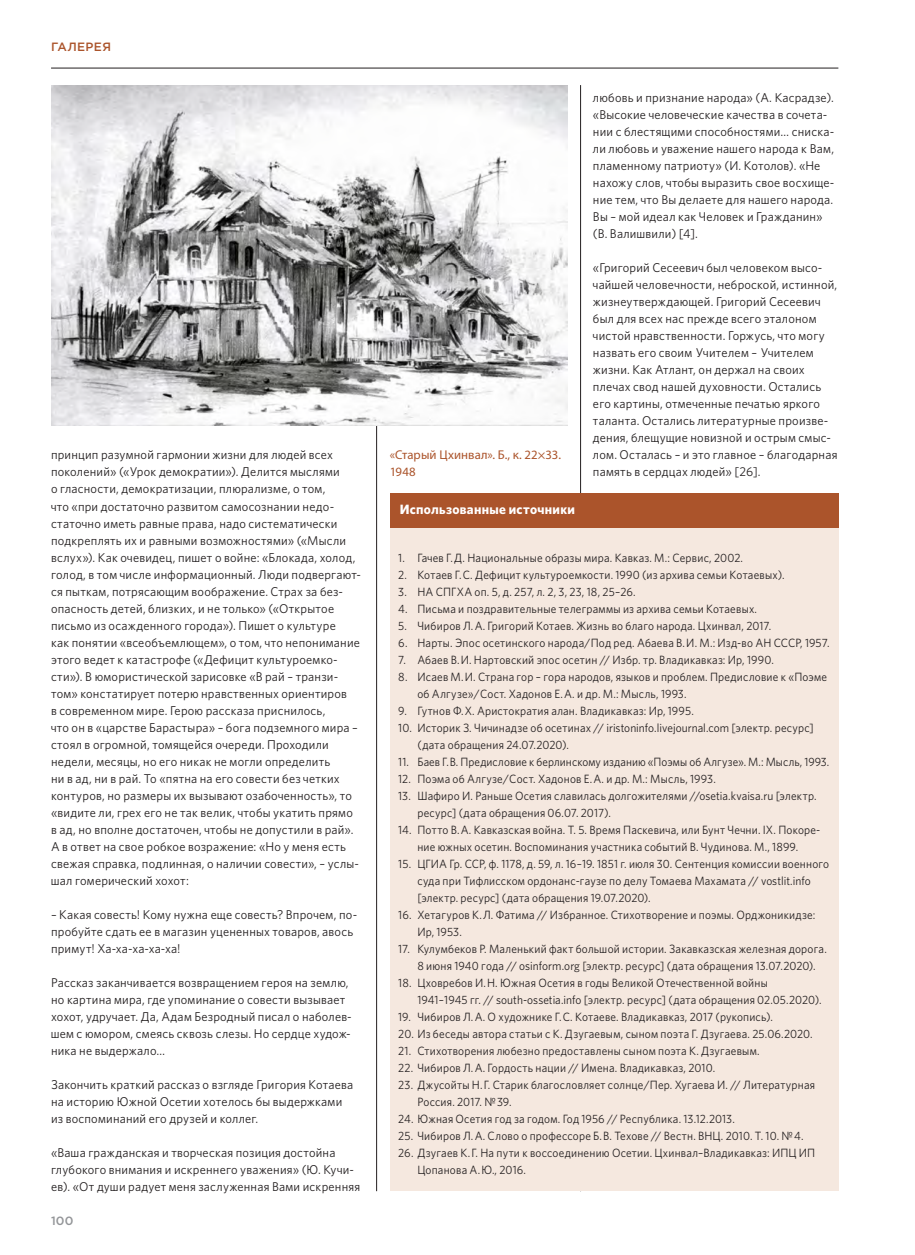
<style>
.page{position:relative;width:915px;height:1255px;background:#fff}
.page>*{position:absolute;margin:0;border:0;box-sizing:border-box;transform-origin:0 0}
.t1{font:700 13.5px "Whitney OTSPN";letter-spacing:.02em;color:#fff}
.t2{font:12.75px/17px "Whitney OTSPN";letter-spacing:.015em;color:#231f20}
.t3{font:12.75px/17px "Myriad Pro";letter-spacing:.005em;color:#ab542b}
.t4{font:12px/17px "Whitney OTSPN";letter-spacing:.02em;color:#231f20;scale:.95 1}
.t5{font:500 12px "Gotham OTSPN";letter-spacing:.03em;color:#ab542b}
.t6{font:500 12px "Gotham OTSPN";color:#939598}
</style>
<div class="page">
<hr style="left:51px;top:68px;width:787px;height:1px;background:#231f20">
<hr style="left:580px;top:85px;width:1px;height:1106px;background:#231f20">
<hr style="left:376px;top:85px;width:1px;height:1106px;background:#231f20">
<div style="left:389px;top:493px;width:449px;height:698px;background:#f5e8df"></div>
<div style="left:389px;top:493px;width:449px;height:34px;background:#ab542b"></div>
<img style="left:51px;top:85px;width:516px;height:340px">
<p class="t5" style="left:51px;top:41px;width:61px">галерея</p>
<p class="t2" style="left:51px;top:446px;width:311px">принцип разумной гармонии жизни для людей всех поколений» («Урок демократии»). Делится мыслями<br>о гласности, демократизации, плюрализме, о том,<br>что «при достаточно развитом самосознании недо&shy;статочно иметь равные права, надо систематически подкреплять их и равными возможностями» («Мысли вслух»). Как очевидец, пишет о войне: «Блокада, холод, голод, в том числе информационный. Люди подвергают&shy;ся пыткам, потрясающим воображение. Страх за без&shy;опасность детей, близких, и не только» («Открытое письмо из осажденного города»). Пишет о культуре<br>как понятии «всеобъемлющем», о том, что непонимание этого ведет к катастрофе («Дефицит культуроемко&shy;сти»). В юмористической зарисовке «В рай – транзи&shy;том» констатирует потерю нравственных ориентиров<br>в современном мире. Герою рассказа приснилось,<br>что он в «царстве Барастыра» – бога подземного мира – стоял в огромной, томящейся очереди. Проходили недели, месяцы, но его никак не могли определить<br>ни в ад, ни в рай. То «пятна на его совести без четких контуров, но размеры их вызывают озабоченность», то «видите ли, грех его не так велик, чтобы укатить прямо в ад, но вполне достаточен, чтобы не допустили в рай».<br>А в ответ на свое робкое возражение: «Но у меня есть свежая справка, подлинная, о наличии совести», – услы&shy;шал гомерический хохот:</p>
<p class="t2" style="left:51px;top:905px;width:307px">– Какая совесть! Кому нужна еще совесть? Впрочем, по&shy;пробуйте сдать ее в магазин уцененных товаров, авось примут! Ха-ха-ха-ха-ха!</p>
<p class="t2" style="left:51px;top:973px;width:302px">Рассказ заканчивается возвращением героя на землю, но картина мира, где упоминание о совести вызывает хохот, удручает. Да, Адам Безродный писал о наболев&shy;шем с юмором, смеясь сквозь слезы. Но сердце худож&shy;ника не выдержало…</p>
<p class="t2" style="left:51px;top:1075px;width:304px">Закончить краткий рассказ о взгляде Григория Котаева на историю Южной Осетии хотелось бы выдержками из воспоминаний его друзей и коллег.</p>
<p class="t2" style="left:51px;top:1143px;width:310px">«Ваша гражданская и творческая позиция достойна глубокого внимания и искреннего уважения» (Ю. Кучи&shy;ев). «От души радует меня заслуженная Вами искренняя</p>
<p class="t6" style="left:51px;top:1215px;width:24px">100</p>
<p class="t3" style="left:389px;top:446px;width:173px">«Старый Цхинвал». Б., к. 22×33.<br>1948</p>
<p class="t1" style="left:399px;top:503px;width:177px">Использованные источники</p>
<p class="t2" style="left:592px;top:89px;width:243px">любовь и признание народа» (А. Касрадзе). «Высокие человеческие качества в сочета&shy;нии с блестящими способностями… сниска&shy;ли любовь и уважение нашего народа к Вам, пламенному патриоту» (И. Котолов). «Не нахожу слов, чтобы выразить свое восхище&shy;ние тем, что Вы делаете для нашего народа.<br>Вы – мой идеал как Человек и Гражданин» (В. Валишвили) [4].</p>
<p class="t2" style="left:592px;top:259px;width:246px">«Григорий Сесеевич был человеком высо&shy;чайшей человечности, неброской, истинной, жизнеутверждающей. Григорий Сесеевич был для всех нас прежде всего эталоном чистой нравственности. Горжусь, что могу назвать его своим Учителем – Учителем жизни. Как Атлант, он держал на своих плечах свод нашей духовности. Остались его картины, отмеченные печатью яркого таланта. Остались литературные произве&shy;дения, блещущие новизной и острым смыс&shy;лом. Осталась – и это главное – благодарная память в сердцах людей» [26].</p>
<p class="t4" style="left:398px;top:548px;width:364px">1. Гачев Г.Д. Национальные образы мира. Кавказ. М.: Сервис, 2002.</p>
<p class="t4" style="left:398px;top:565px;width:408px">2. Котаев Г.С. Дефицит культуроемкости. 1990 (из архива семьи Котаевых).</p>
<p class="t4" style="left:398px;top:582px;width:251px">3. НА СПГХА оп. 5, д. 257, л. 2, 3, 23, 18, 25–26.</p>
<p class="t4" style="left:398px;top:599px;width:379px">4. Письма и поздравительные телеграммы из архива семьи Котаевых.</p>
<p class="t4" style="left:398px;top:616px;width:394px">5. Чибиров Л.А. Григорий Котаев. Жизнь во благо народа. Цхинвал, 2017.</p>
<p class="t4" style="left:398px;top:633px;width:455px">6. Нарты. Эпос осетинского народа/Под ред. Абаева В.И. М.: Изд-во АН СССР, 1957.</p>
<p class="t4" style="left:398px;top:650px;width:397px">7. Абаев В.И. Нартовский эпос осетин // Избр. тр. Владикавказ: Ир, 1990.</p>
<p class="t4" style="left:417px;top:667px;width:433px;text-indent:-19px">8. Исаев М.И. Страна гор – гора народов, языков и проблем. Предисловие к «Поэме об Алгузе»/Сост. Хадонов Е.А. и др. М.: Мысль, 1993.</p>
<p class="t4" style="left:398px;top:701px;width:312px">9. Гутнов Ф.Х. Аристократия алан. Владикавказ: Ир, 1995.</p>
<p class="t4" style="left:417px;top:718px;width:418px;text-indent:-19px">10. Историк З. Чичинадзе об осетинах // iristoninfo.livejournal.com [электр. ресурс] (дата обращения 24.07.2020).</p>
<p class="t4" style="left:398px;top:752px;width:455px">11. Баев Г.В. Предисловие к берлинскому изданию «Поэмы об Алгузе». М.: Мысль, 1993.</p>
<p class="t4" style="left:398px;top:769px;width:336px">12. Поэма об Алгузе/Сост. Хадонов Е.А. и др. М.: Мысль, 1993.</p>
<p class="t4" style="left:417px;top:786px;width:421px;text-indent:-19px">13. Шафиро И. Раньше Осетия славилась долгожителями //osetia.kvaisa.ru [электр. ресурс] (дата обращения 06.07. 2017).</p>
<p class="t4" style="left:398px;top:820px;width:445px;text-align:center">14. Потто В.А. Кавказская война. Т. 5. Время Паскевича, или Бунт Чечни. IX. Покоре&shy;ние южных осетин. Воспоминания участника событий В. Чудинова. М., 1899.</p>
<p class="t4" style="left:417px;top:855px;width:435px;text-indent:-19px">15. ЦГИА Гр. ССР, ф. 1178, д. 59, л. 16–19. 1851 г. июля 30. Сентенция комиссии военного суда при Тифлисском ордонанс-гаузе по делу Томаева Махамата // vostlit.info [электр. ресурс] (дата обращения 19.07.2020).</p>
<p class="t4" style="left:417px;top:906px;width:420px;text-indent:-19px">16. Хетагуров К.Л. Фатима // Избранное. Стихотворение и поэмы. Орджоникидзе:<br>Ир, 1953.</p>
<p class="t4" style="left:417px;top:940px;width:432px;text-indent:-19px">17. Кулумбеков Р. Маленький факт большой истории. Закавказская железная дорога.<br>8 июня 1940 года // оsinform.org [электр. ресурс] (дата обращения 13.07.2020).</p>
<p class="t4" style="left:417px;top:974px;width:427px;text-indent:-19px">18. Цховребов И.Н. Южная Осетия в годы Великой Отечественной войны<br>1941–1945 гг. // south-ossetia.info [электр. ресурс] (дата обращения 02.05.2020).</p>
<p class="t4" style="left:398px;top:1008px;width:396px">19. Чибиров Л.А. О художнике Г.С. Котаеве. Владикавказ, 2017 (рукопись).</p>
<p class="t4" style="left:398px;top:1025px;width:437px">20. Из беседы автора статьи с К. Дзугаевым, сыном поэта Г. Дзугаева. 25.06.2020.</p>
<p class="t4" style="left:398px;top:1042px;width:382px">21. Стихотворения любезно предоставлены сыном поэта К. Дзугаевым.</p>
<p class="t4" style="left:398px;top:1059px;width:335px">22. Чибиров Л.А. Гордость нации // Имена. Владикавказ, 2010.</p>
<p class="t4" style="left:417px;top:1076px;width:420px;text-indent:-19px">23. Джусойты Н.Г. Старик благословляет солнце/Пер. Хугаева И. // Литературная<br>Россия. 2017. №39.</p>
<p class="t4" style="left:398px;top:1110px;width:355px">24. Южная Осетия год за годом. Год 1956 // Республика. 13.12.2013.</p>
<p class="t4" style="left:398px;top:1127px;width:428px">25. Чибиров Л.А. Слово о профессоре Б.В. Техове // Вестн. ВНЦ. 2010. Т. 10. №4.</p>
<p class="t4" style="left:417px;top:1144px;width:420px;text-indent:-19px">26. Дзугаев К.Г. На пути к воссоединению Осетии. Цхинвал–Владикавказ: ИПЦ ИП<br>Цопанова А.Ю., 2016.</p>
</div>
